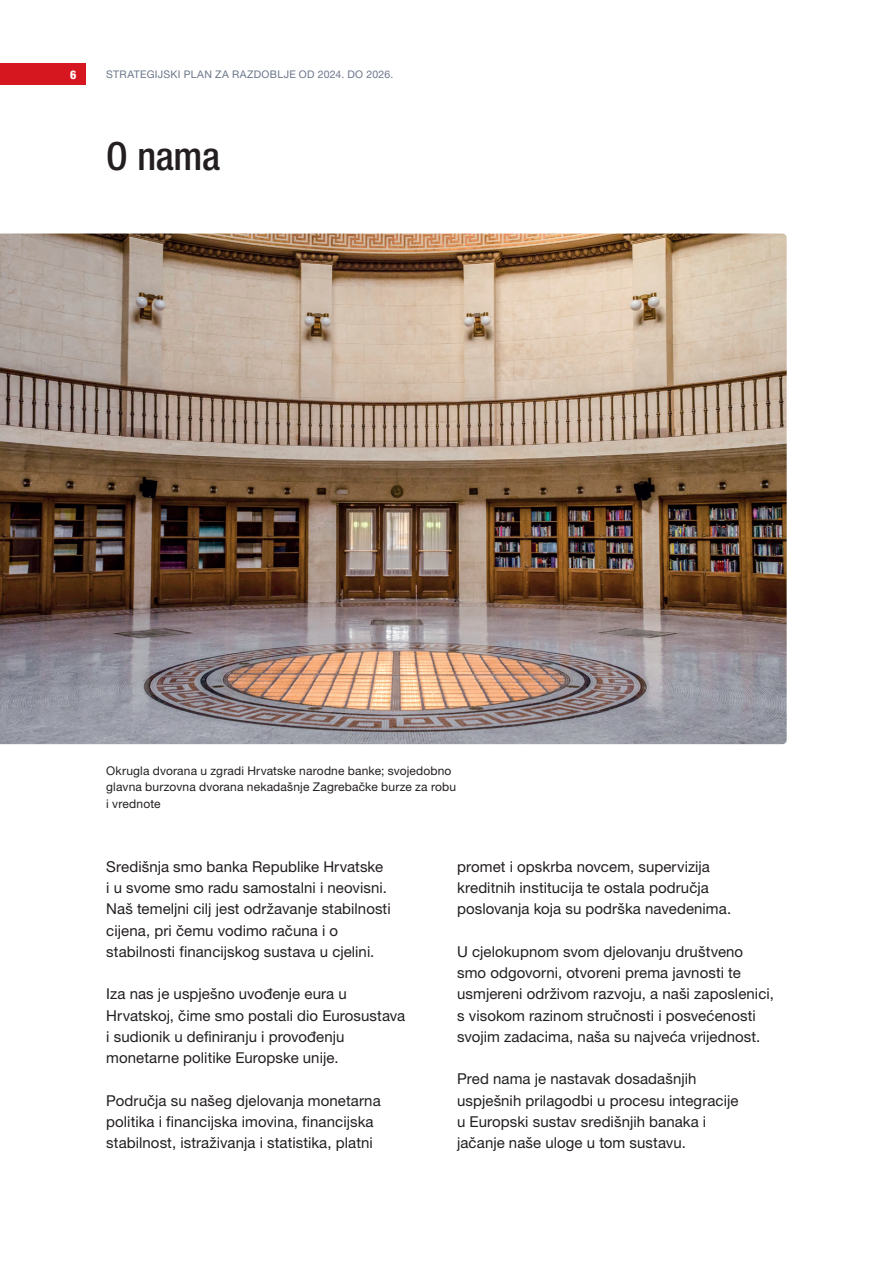
<style>
.page{position:relative;width:893px;height:1263px;background:#fff}
.page>*{position:absolute;margin:0;border:0;box-sizing:border-box;transform-origin:0 0}
.Naslov_1{font:500 condensed 39px "Helvetica Neue LT Pro";color:#231f20}
.t1{font:15px/21.3px "Helvetica Neue LT Pro";letter-spacing:.005em;color:#231f20}
.Izvor_slike_ili_tablice{font:12px/16.5px "Helvetica Neue LT Pro";letter-spacing:.01em;color:#231f20}
.t2{font:800 condensed 12px "Helvetica Neue LT Pro";color:#fff}
.t3{font:10.5px "Helvetica Neue LT Pro";letter-spacing:.025em;color:#6b7688}
</style>
<div class="page">
<div style="left:0;top:64px;width:85px;height:21px;background:#d7171f"></div>
<img style="left:0;top:234px;width:787px;height:510px">
<p class="t2" style="left:70px;top:67px;width:8px">6</p>
<p class="t3" style="left:106px;top:68px;width:289px">STRATEGIJSKI PLAN ZA RAZDOBLJE OD 2024. DO 2026.</p>
<p class="Naslov_1" style="left:106px;top:133px;width:115px">O nama</p>
<p class="Izvor_slike_ili_tablice" style="left:106px;top:762px;width:351px">Okrugla dvorana u zgradi Hrvatske narodne banke; svojedobno glavna burzovna dvorana nekadašnje Zagrebačke burze za robu i vrednote</p>
<p class="t1" style="left:106px;top:855px;width:286px">Središnja smo banka Republike Hrvatske<br>i u svome smo radu samostalni i neovisni.<br>Naš temeljni cilj jest održavanje stabilnosti cijena, pri čemu vodimo računa i o stabilnosti financijskog sustava u cjelini.</p>
<p class="t1" style="left:106px;top:983px;width:300px">Iza nas je uspješno uvođenje eura u Hrvatskoj, čime smo postali dio Eurosustava i sudionik u definiranju i provođenju monetarne politike Europske unije.</p>
<p class="t1" style="left:106px;top:1089px;width:276px">Područja su našeg djelovanja monetarna politika i financijska imovina, financijska stabilnost, istraživanja i statistika, platni</p>
<p class="t1" style="left:457px;top:855px;width:276px">promet i opskrba novcem, supervizija kreditnih institucija te ostala područja poslovanja koja su podrška navedenima.</p>
<p class="t1" style="left:457px;top:940px;width:318px">U cjelokupnom svom djelovanju društveno smo odgovorni, otvoreni prema javnosti te usmjereni održivom razvoju, a naši zaposlenici, s visokom razinom stručnosti i posvećenosti svojim zadacima, naša su najveća vrijednost.</p>
<p class="t1" style="left:457px;top:1068px;width:283px">Pred nama je nastavak dosadašnjih uspješnih prilagodbi u procesu integracije u Europski sustav središnjih banaka i jačanje naše uloge u tom sustavu.</p>
</div>
